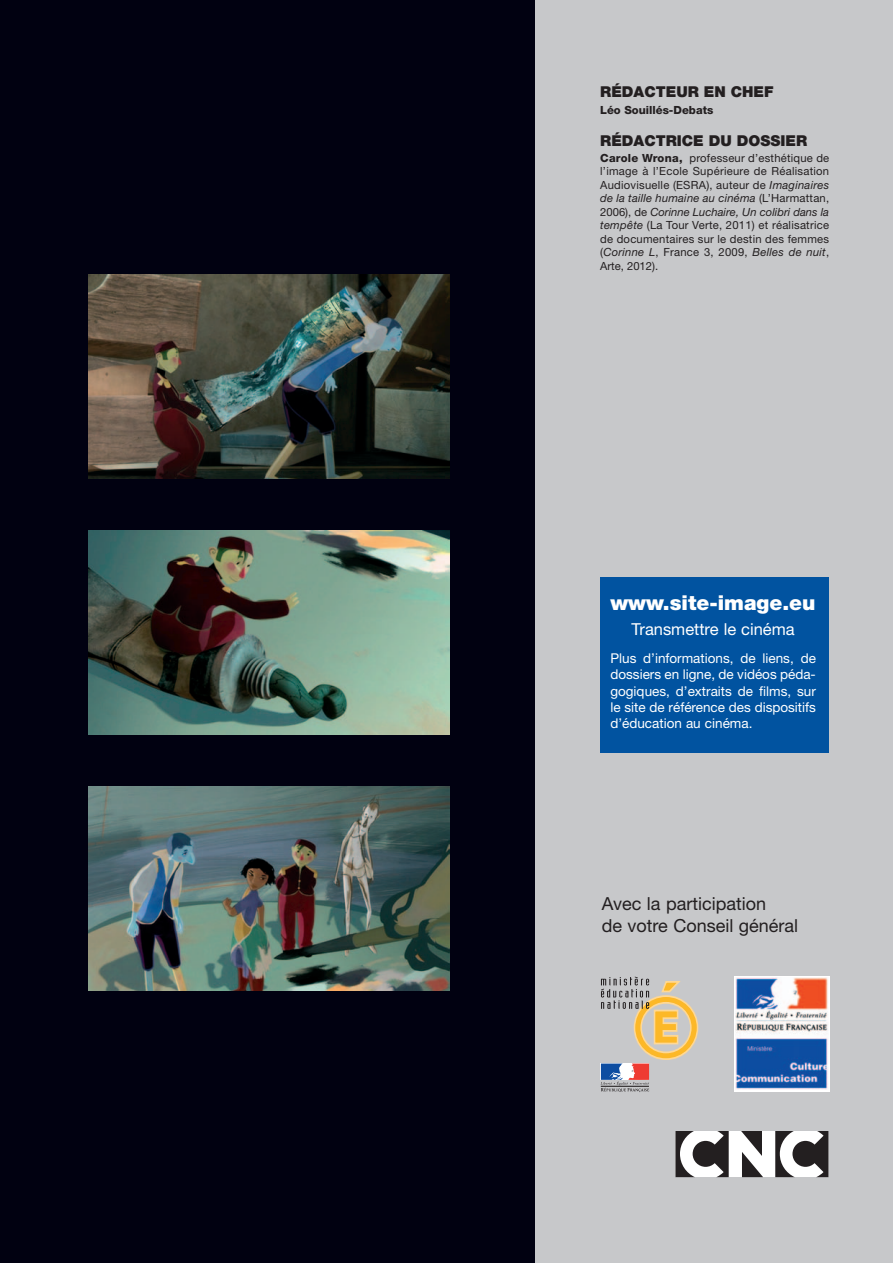
<style>
.page{position:relative;width:893px;height:1263px;background:#fff}
.page>*{position:absolute;margin:0;border:0;box-sizing:border-box;transform-origin:0 0}
.t1{font:900 20.55px "Helvetica Neue";color:#fff}
.t2{font:18px/21.6px "Helvetica Neue";color:#231f20}
.t3{font:16.5px "Helvetica Neue";color:#fff}
.t4{font:900 15px "Helvetica Neue";color:#231f20}
.t5{font:13.5px/16.2px "Helvetica Neue";color:#fff;text-align:justify}
.t6{font:11.25px/13.5px "Helvetica Neue";letter-spacing:.02em;color:#231f20;text-align:justify}
.t7{font:800 11.25px "Helvetica Neue";color:#231f20}
.s1{font-weight:800}
.s2{font-style:italic}
</style>
<div class="page">
<div style="left:529px;top:0;width:364px;height:1263px;background:#c7c8ca"></div>
<div style="left:0;top:0;width:535px;height:1263px;background:#010111"></div>
<div style="left:734px;top:976px;width:95px;height:116px;background:#fff"></div>
<img style="left:736px;top:977px;width:92px;height:113px">
<svg style="left:601px;top:976px;width:98px;height:116px"></svg>
<div style="left:675px;top:1131px;width:153px;height:46px;background:#fff"></div>
<svg style="left:741px;top:1131px;width:22px;height:46px"></svg>
<svg style="left:675px;top:1131px;width:54px;height:46px"></svg>
<svg style="left:775px;top:1131px;width:53px;height:46px"></svg>
<img style="left:88px;top:274px;width:361px;height:204px">
<img style="left:88px;top:530px;width:361px;height:204px">
<img style="left:88px;top:787px;width:361px;height:204px">
<div style="left:600px;top:577px;width:229px;height:176px;background:#0153a0"></div>
<h3 class="t4" style="left:600px;top:86px;width:175px">RÉDACTEUR EN CHEF</h3>
<p class="t7" style="left:600px;top:106px;width:115px">Léo Souillés-Debats</p>
<h3 class="t4" style="left:600px;top:135px;width:208px">RÉDACTRICE DU DOSSIER</h3>
<p class="t6" style="left:600px;top:152px;width:231px"><span class="s1">Carole Wrona,</span> professeur d’esthétique de l’image à l’Ecole Supérieure de Réalisation Audiovisuelle (ESRA), auteur de <span class="s2">Imaginaires de la taille humaine au cinéma</span> (L’Harmattan, 2006), de <span class="s2">Corinne Luchaire, Un colibri dans la tempête</span> (La Tour Verte, 2011) et réalisatrice de documentaires sur le destin des femmes (<span class="s2">Corinne L</span>, France 3, 2009, <span class="s2">Belles de nuit</span>, Arte, 2012).</p>
<h1 class="t1" style="left:610px;top:595px;width:207px">www.site-image.eu</h1>
<h3 class="t3" style="left:631px;top:623px;width:165px">Transmettre le cinéma</h3>
<p class="t5" style="left:610px;top:652px;width:207px">Plus d’informations, de liens, de dossiers en ligne, de vidéos péda&shy;gogiques, d’extraits de films, sur le site de référence des dispositifs d’éducation au cinéma.</p>
<h2 class="t2" style="left:602px;top:894px;width:198px">Avec la participation<br>de votre Conseil général</h2>
</div>
